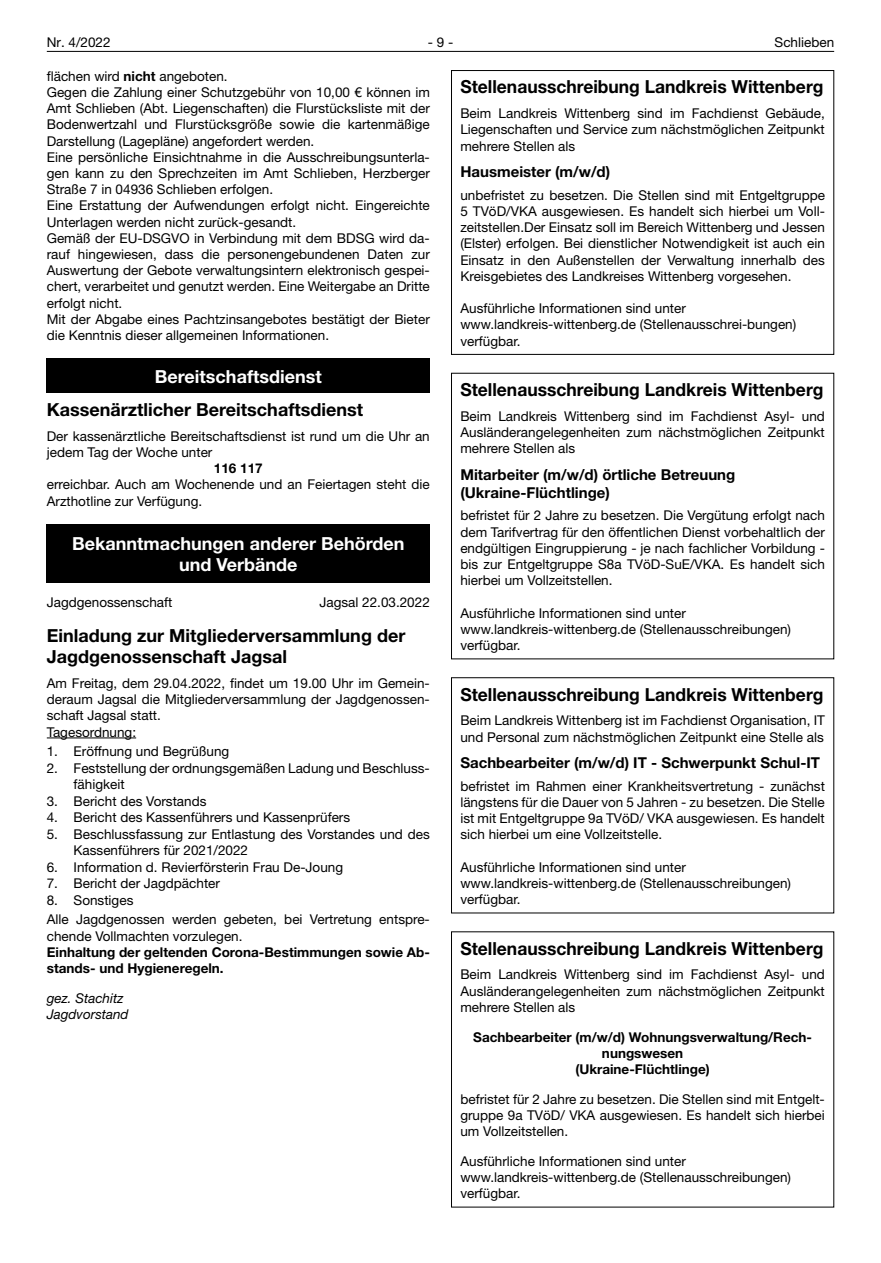
<style>
.page{position:relative;width:881px;height:1263px;background:#fff}
.page>*{position:absolute;margin:0;border:0;box-sizing:border-box;transform-origin:0 0}
.t1{font:700 18px/21.6px "Helvetica Neue LT";color:#000}
.t2{font:700 18px/21.6px "Helvetica Neue LT";color:#fff;text-align:center}
.t3{font:700 15px/18px "Helvetica Neue LT";color:#000}
.t4{font:13.5px/16.2px "Helvetica Neue LT";color:#000}
.t5{font:700 13.5px/16.2px "Helvetica Neue LT";color:#000;text-align:center}
.t6{font:italic 13.5px/16.2px "Helvetica Neue LT";color:#000}
.s1{font-weight:700}
</style>
<div class="page">
<hr style="left:47px;top:51px;width:786px;height:1px;background:#000">
<div style="left:451px;top:70px;width:382px;height:285px;border:1px solid #000"></div>
<div style="left:451px;top:677px;width:382px;height:236px;border:1px solid #000"></div>
<hr style="left:47px;top:737px;width:89px;height:1px;background:#000">
<div style="left:47px;top:359px;width:382px;height:34px;background:#000"></div>
<div style="left:47px;top:524px;width:382px;height:59px;background:#000"></div>
<p class="t4" style="left:47px;top:34px;width:65px">Nr. 4/2022</p>
<p class="t4" style="left:427px;top:34px;width:27px">- 9 -</p>
<p class="t4" style="left:774px;top:34px;width:61px">Schlieben</p>
<h1 class="t1" style="left:460px;top:76px;width:364px">Stellenausschreibung Landkreis Wittenberg</h1>
<p class="t4" style="left:460px;top:105px;width:366px;text-align:justify">Beim Landkreis Wittenberg sind im Fachdienst Gebäude, Liegenschaften und Service zum nächstmöglichen Zeitpunkt mehrere Stellen als</p>
<p class="t3" style="left:460px;top:162px;width:151px">Hausmeister (m/w/d)</p>
<p class="t4" style="left:460px;top:187px;width:366px;text-align:justify">unbefristet zu besetzen. Die Stellen sind mit Entgeltgruppe 5 TVöD/VKA ausgewiesen. Es handelt sich hierbei um Voll&shy;zeitstellen.Der Einsatz soll im Bereich Wittenberg und Jessen (Elster) erfolgen. Bei dienstlicher Notwendigkeit ist auch ein Einsatz in den Außenstellen der Verwaltung innerhalb des Kreisgebietes des Landkreises Wittenberg vorgesehen.</p>
<p class="t4" style="left:460px;top:300px;width:337px">Ausführliche Informationen sind unter www.landkreis-wittenberg.de (Stellenausschrei-bungen) verfügbar.</p>
<h1 class="t1" style="left:460px;top:379px;width:364px">Stellenausschreibung Landkreis Wittenberg</h1>
<p class="t4" style="left:460px;top:408px;width:366px;text-align:justify">Beim Landkreis Wittenberg sind im Fachdienst Asyl- und Ausländerangelegenheiten zum nächstmöglichen Zeitpunkt mehrere Stellen als</p>
<p class="t3" style="left:460px;top:465px;width:276px">Mitarbeiter (m/w/d) örtliche Betreuung (Ukraine-Flüchtlinge)</p>
<p class="t4" style="left:460px;top:507px;width:366px;text-align:justify">befristet für 2 Jahre zu besetzen. Die Vergütung erfolgt nach dem Tarifvertrag für den öffentlichen Dienst vorbehaltlich der endgültigen Eingruppierung - je nach fachlicher Vorbildung - bis zur Entgeltgruppe S8a TVöD-SuE/VKA. Es handelt sich hierbei um Vollzeitstellen.</p>
<p class="t4" style="left:460px;top:604px;width:332px">Ausführliche Informationen sind unter www.landkreis-wittenberg.de (Stellenausschreibungen) verfügbar.</p>
<h1 class="t1" style="left:460px;top:683px;width:364px">Stellenausschreibung Landkreis Wittenberg</h1>
<p class="t4" style="left:460px;top:712px;width:366px">Beim Landkreis Wittenberg ist im Fachdienst Organisation, IT und Personal zum nächstmöglichen Zeitpunkt eine Stelle als</p>
<p class="t3" style="left:460px;top:753px;width:361px">Sachbearbeiter (m/w/d) IT - Schwerpunkt Schul-IT</p>
<p class="t4" style="left:460px;top:778px;width:366px;text-align:justify">befristet im Rahmen einer Krankheitsvertretung - zunächst längstens für die Dauer von 5 Jahren - zu besetzen. Die Stelle ist mit Entgeltgruppe 9a TVöD/ VKA ausgewiesen. Es handelt sich hierbei um eine Vollzeitstelle.</p>
<p class="t4" style="left:460px;top:859px;width:332px">Ausführliche Informationen sind unter www.landkreis-wittenberg.de (Stellenausschreibungen) verfügbar.</p>
<h1 class="t1" style="left:460px;top:937px;width:364px">Stellenausschreibung Landkreis Wittenberg</h1>
<p class="t4" style="left:460px;top:966px;width:366px;text-align:justify">Beim Landkreis Wittenberg sind im Fachdienst Asyl- und Ausländerangelegenheiten zum nächstmöglichen Zeitpunkt mehrere Stellen als</p>
<p class="t5" style="left:473px;top:1028px;width:340px">Sachbearbeiter (m/w/d) Wohnungsverwaltung/Rech&shy;nungswesen<br>(Ukraine-Flüchtlinge)</p>
<p class="t4" style="left:460px;top:1090px;width:366px;text-align:justify">befristet für 2 Jahre zu besetzen. Die Stellen sind mit Entgelt&shy;gruppe 9a TVöD/ VKA ausgewiesen. Es handelt sich hierbei um Vollzeitstellen.</p>
<p class="t4" style="left:460px;top:1153px;width:332px">Ausführliche Informationen sind unter www.landkreis-wittenberg.de (Stellenausschreibungen) verfügbar.</p>
<p class="t4" style="left:47px;top:68px;width:384px">flächen wird <span class="s1">nicht</span> angeboten.<br>Gegen die Zahlung einer Schutzgebühr von 10,00 € können im Amt Schlieben (Abt. Liegenschaften) die Flurstücksliste mit der Bodenwertzahl und Flurstücksgröße sowie die kartenmäßige Darstellung (Lagepläne) angefordert werden.<br>Eine persönliche Einsichtnahme in die Ausschreibungsunterla&shy;gen kann zu den Sprechzeiten im Amt Schlieben, Herzberger Straße 7 in 04936 Schlieben erfolgen.<br>Eine Erstattung der Aufwendungen erfolgt nicht. Eingereichte Unterlagen werden nicht zurück-gesandt.<br>Gemäß der EU-DSGVO in Verbindung mit dem BDSG wird da&shy;rauf hingewiesen, dass die personengebundenen Daten zur Auswertung der Gebote verwaltungsintern elektronisch gespei&shy;chert, verarbeitet und genutzt werden. Eine Weitergabe an Dritte erfolgt nicht.<br>Mit der Abgabe eines Pachtzinsangebotes bestätigt der Bieter die Kenntnis dieser allgemeinen Informationen.</p>
<h1 class="t2" style="left:155px;top:365px;width:168px">Bereitschaftsdienst</h1>
<h1 class="t1" style="left:47px;top:398px;width:317px">Kassenärztlicher Bereitschaftsdienst</h1>
<p class="t4" style="left:47px;top:428px;width:384px">Der kassenärztliche Bereitschaftsdienst ist rund um die Uhr an jedem Tag der Woche unter</p>
<p class="t5" style="left:214px;top:460px;width:50px">116 117</p>
<p class="t4" style="left:47px;top:476px;width:384px">erreichbar. Auch am Wochenende und an Feiertagen steht die<br>Arzthotline zur Verfügung.</p>
<h1 class="t2" style="left:72px;top:532px;width:334px">Bekanntmachungen anderer Behörden und Verbände</h1>
<p class="t4" style="left:47px;top:594px;width:127px">Jagdgenossenschaft</p>
<p class="t4" style="left:319px;top:594px;width:112px">Jagsal 22.03.2022</p>
<h1 class="t1" style="left:47px;top:624px;width:360px">Einladung zur Mitgliederversammlung der<br>Jagdgenossenschaft Jagsal</h1>
<p class="t4" style="left:47px;top:675px;width:384px">Am Freitag, dem 29.04.2022, findet um 19.00 Uhr im Gemein&shy;deraum Jagsal die Mitgliederversammlung der Jagdgenossen&shy;schaft Jagsal statt.<br>Tagesordnung:</p>
<p class="t4" style="left:47px;top:743px;width:184px">1. Eröffnung und Begrüßung</p>
<p class="t4" style="left:74px;top:760px;width:357px;text-indent:-27px">2. Feststellung der ordnungsgemäßen Ladung und Beschluss&shy;fähigkeit</p>
<p class="t4" style="left:47px;top:792px;width:161px">3. Bericht des Vorstands</p>
<p class="t4" style="left:47px;top:809px;width:305px">4. Bericht des Kassenführers und Kassenprüfers</p>
<p class="t4" style="left:74px;top:826px;width:357px;text-indent:-27px">5. Beschlussfassung zur Entlastung des Vorstandes und des<br>Kassenführers für 2021/2022</p>
<p class="t4" style="left:47px;top:858px;width:298px">6. Information d. Revierförsterin Frau De-Joung</p>
<p class="t4" style="left:47px;top:875px;width:175px">7. Bericht der Jagdpächter</p>
<p class="t4" style="left:47px;top:890px;width:384px;line-height:19.6px">8. Sonstiges<br>Alle Jagdgenossen werden gebeten, bei Vertretung entspre-</p>
<p class="t4" style="left:47px;top:927px;width:197px">chende Vollmachten vorzulegen.</p>
<p class="t5" style="left:47px;top:943px;width:384px;text-align:left">Einhaltung der geltenden Corona-Bestimmungen sowie Ab&shy;stands- und Hygieneregeln.</p>
<p class="t6" style="left:47px;top:989px;width:83px">gez. Stachitz<br>Jagdvorstand</p>
</div>
